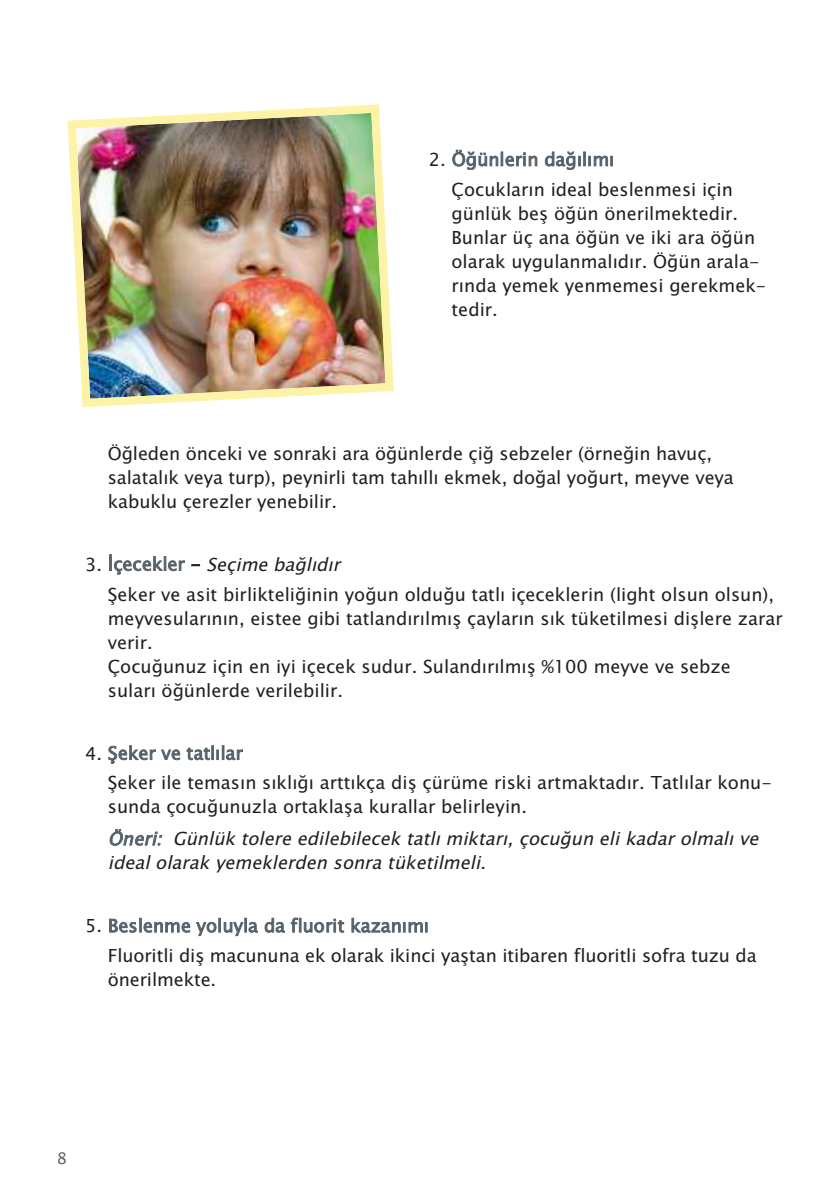
<style>
.page{position:relative;width:840px;height:1191px;background:#fff}
.page>*{position:absolute;margin:0;border:0;box-sizing:border-box;transform-origin:0 0}
.t1{font:18px/24px "Lucida Sans Unicode";color:#1f1f1e}
.t2{font:italic 18px/32px "Lucida Sans Unicode";color:#1f1f1e}
.t3{font:16px "Lucida Sans Unicode";color:#57636b}
.s1{color:#57636b}
.s2{font-style:italic}
.s3{font-style:normal}
</style>
<div class="page">
<img style="left:67px;top:104px;width:327px;height:304px">
<p class="t1" style="left:451px;top:145px;width:283px;line-height:30px;text-indent:-23px">2. <span class="s1">Öğünlerin dağılımı<br></span>Çocukların ideal beslenmesi için</p>
<p class="t1" style="left:451px;top:202px;width:316px">günlük beş öğün önerilmektedir.<br>Bunlar üç ana öğün ve iki ara öğün olarak uygulanmalıdır. Öğün arala&shy;rında yemek yenmemesi gerekmek&shy;tedir.</p>
<p class="t1" style="left:108px;top:442px;width:627px">Öğleden önceki ve sonraki ara öğünlerde çiğ sebzeler (örneğin havuç, salatalık veya turp), peynirli tam tahıllı ekmek, doğal yoğurt, meyve veya kabuklu çerezler yenebilir.</p>
<p class="t1" style="left:108px;top:550px;width:667px;line-height:29.6px;text-indent:-23px">3 . <span class="s1">İ çe c e kl e r</span> - <span class="s2">Seçime bağlıdır<br></span>Şeker ve asit birlikteliğinin yoğun olduğu tatlı içeceklerin (light olsun olsun),</p>
<p class="t1" style="left:108px;top:606px;width:676px">meyvesularının, eistee gibi tatlandırılmış çayların sık tüketilmesi dişlere zarar verir.<br>Çocuğunuz için en iyi içecek sudur. Sulandırılmış %100 meyve ve sebze suları öğünlerde verilebilir.</p>
<p class="t1" style="left:108px;top:738px;width:665px;line-height:29.8px;text-indent:-23px">4. <span class="s1">Şeker ve tatlılar<br></span>Şeker ile temasın sıklığı arttıkça diş çürüme riski artmaktadır. Tatlılar konu-</p>
<p class="t2" style="left:108px;top:791px;width:657px"><span class="s3">sunda çocuğunuzla ortaklaşa kurallar belirleyin.<br></span><span class="s1">Öneri:</span> Günlük tolere edilebilecek tatlı miktarı, çocuğun eli kadar olmalı ve</p>
<p class="t2" style="left:108px;top:847px;width:385px">ideal olarak yemeklerden sonra tüketilmeli.</p>
<p class="t1" style="left:108px;top:911px;width:650px;line-height:30px;text-indent:-23px">5. <span class="s1">Beslenme yoluyla da fluorit kazanımı<br></span>Fluoritli diş macununa ek olarak ikinci yaştan itibaren fluoritli sofra tuzu da</p>
<p class="t1" style="left:108px;top:968px;width:110px">önerilmekte.</p>
<p class="t3" style="left:57px;top:1149px;width:12px">8</p>
</div>
